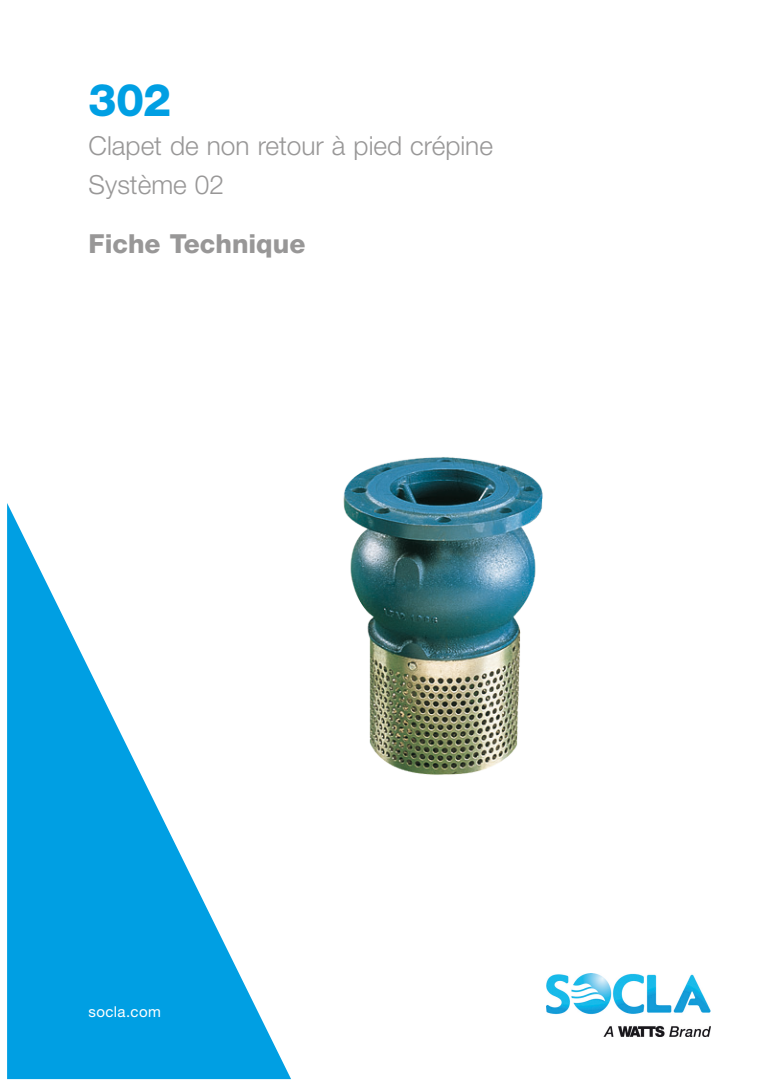
<style>
.page{position:relative;width:780px;height:1088px;background:#fff}
.page>*{position:absolute;margin:0;border:0;box-sizing:border-box;transform-origin:0 0}
.Headline_1__color_va{font:800 45px "Helvetica Neue LT Std";color:#009fe3}
.t1{font:300 26.25px/38.8px "Helvetica Neue LT Std";color:#989797}
.t2{font:800 26.25px "Helvetica Neue LT Std";color:#989797}
.t3{font:15px "Helvetica Neue LT Std";letter-spacing:.025em;color:#fff}
</style>
<div class="page">
<img style="left:546px;top:974px;width:164px;height:62px">
<svg style="left:7px;top:503px;width:284px;height:576px"></svg>
<img style="left:343px;top:457px;width:200px;height:318px">
<p class="Headline_1__color_va" style="left:89px;top:73px;width:84px">302</p>
<p class="t1" style="left:89px;top:126px;width:406px">Clapet de non retour à pied crépine<br>Système 02</p>
<p class="t2" style="left:89px;top:228px;width:218px">Fiche Technique</p>
<p class="t3" style="left:89px;top:1003px;width:74px">socla.com</p>
</div>
